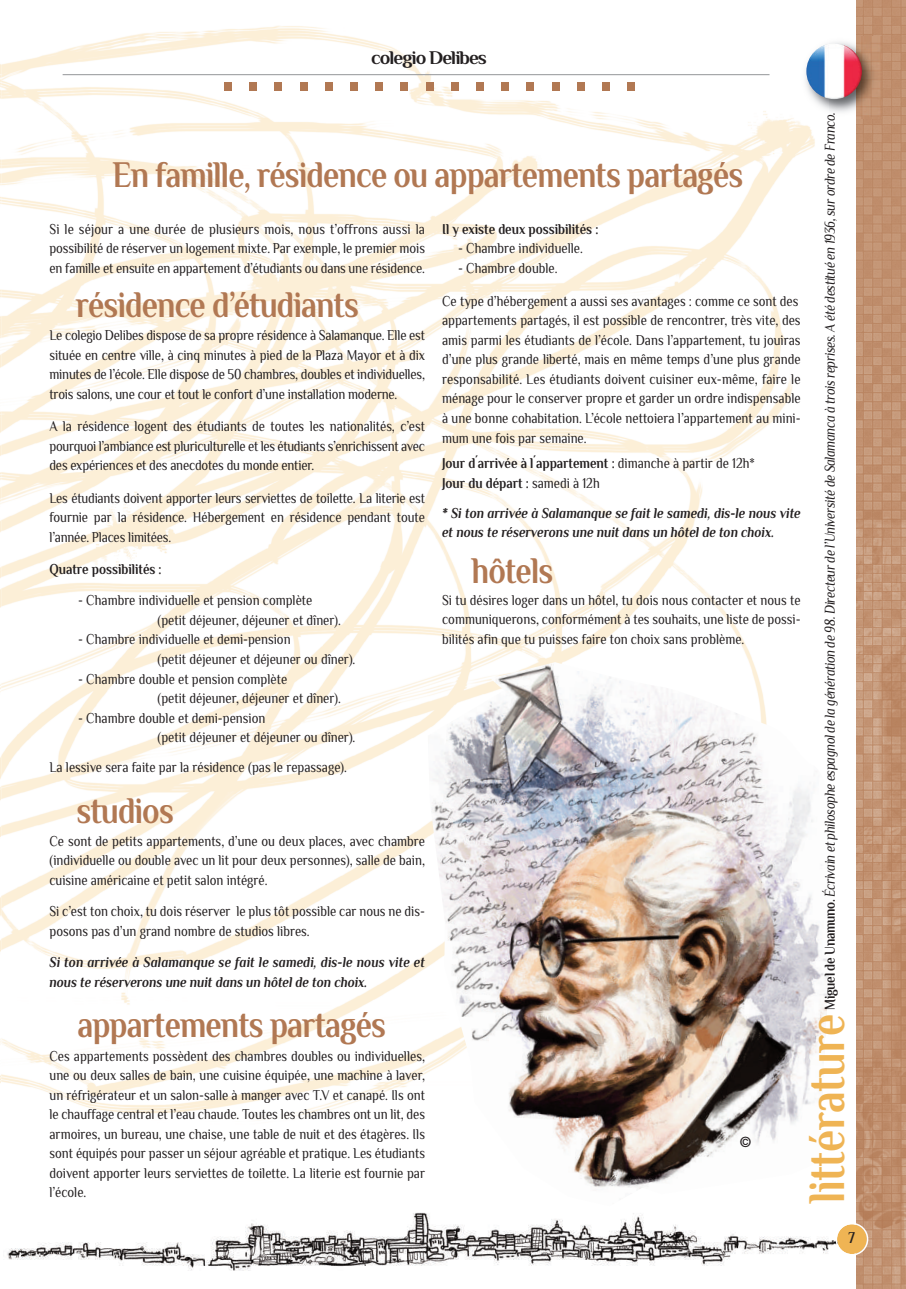
<style>
.page{position:relative;width:906px;height:1289px;background:#fff}
.page>*{position:absolute;margin:0;border:0;box-sizing:border-box;transform-origin:0 0}
.t1{font:700 52.65px "Philosopher";letter-spacing:-.015em;color:#efb454;scale:.82 1}
.t2{font:700 37.5px "Philosopher";letter-spacing:-.025em;color:#b17853;scale:.85 1}
.t3{font:700 19.35px "Philosopher";letter-spacing:-.05em;color:#231f20}
.t4{font:700 16.5px "Philosopher";color:#231f20;scale:.82 1}
.t5{font:15px/19.5px "Philosopher";color:#231f20;text-align:justify;scale:.85 1}
.t6{font:italic 700 15px/19.5px "Philosopher";color:#231f20;scale:.85 1}
.t7{font:italic 15px "Philosopher";letter-spacing:-.03em;color:#231f20;scale:.85 1}
.t8{font:700 15px/19.5px "Philosopher";color:#231f20;scale:.85 1}
.t9{font:14.7px "Frutiger";color:#231f20}
.s1{font-weight:400}
.s2{font-weight:700;font-style:normal}
</style>
<div class="page">
<svg style="left:856px;top:0;width:50px;height:1288px;fill:#c29271"></svg>
<img style="left:1px;top:26px;width:814px;height:1245px">
<hr style="left:63px;top:74px;width:706px;height:1px;background:#939598">
<img style="left:799px;top:36px;width:83px;height:83px">
<img style="left:806px;top:43px;width:56px;height:56px;border-radius:50%">
<div style="left:224px;top:82px;width:8px;height:8px;background:#b17853"></div>
<div style="left:249px;top:82px;width:8px;height:8px;background:#b17853"></div>
<div style="left:274px;top:82px;width:8px;height:8px;background:#b17853"></div>
<div style="left:300px;top:82px;width:7px;height:8px;background:#b17853"></div>
<div style="left:325px;top:82px;width:8px;height:8px;background:#b17853"></div>
<div style="left:350px;top:82px;width:8px;height:8px;background:#b17853"></div>
<div style="left:375px;top:82px;width:8px;height:8px;background:#b17853"></div>
<div style="left:400px;top:82px;width:8px;height:8px;background:#b17853"></div>
<div style="left:426px;top:82px;width:7px;height:8px;background:#b17853"></div>
<div style="left:451px;top:82px;width:7px;height:8px;background:#b17853"></div>
<div style="left:476px;top:82px;width:8px;height:8px;background:#b17853"></div>
<div style="left:501px;top:82px;width:8px;height:8px;background:#b17853"></div>
<div style="left:526px;top:82px;width:8px;height:8px;background:#b17853"></div>
<div style="left:552px;top:82px;width:7px;height:8px;background:#b17853"></div>
<div style="left:577px;top:82px;width:7px;height:8px;background:#b17853"></div>
<div style="left:602px;top:82px;width:8px;height:8px;background:#b17853"></div>
<div style="left:627px;top:82px;width:8px;height:8px;background:#b17853"></div>
<img style="left:4px;top:1207px;width:831px;height:62px">
<img style="left:428px;top:662px;width:401px;height:544px">
<svg style="left:835px;top:1222px;width:33px;height:33px"></svg>
<p class="t3" style="left:371px;top:47px;width:117px">colegio Delibes</p>
<h2 class="t2" style="left:112px;top:154px;width:743px">En famille, résidence ou appartements partagés</h2>
<p class="t8" style="left:442px;top:219px;width:185px">Il y existe deux possibilités :</p>
<p class="t5" style="left:458px;top:239px;width:148px">- Chambre individuelle.</p>
<p class="t5" style="left:458px;top:258px;width:119px">- Chambre double.</p>
<p class="t5" style="left:442px;top:291px;width:423px;text-align:left">Ce type d’hébergement a aussi ses avantages : comme ce sont des appartements partagés, il est possible de rencontrer, très vite, des amis parmi les étudiants de l’école. Dans l’appartement, tu jouiras d’une plus grande liberté, mais en même temps d’une plus grande responsabilité. Les étudiants doivent cuisiner eux-même, faire le ménage pour le conserver propre et garder un ordre indispensable à une bonne cohabitation. L’école nettoiera l’appartement au mini&shy;mum une fois par semaine.</p>
<p class="t8" style="left:442px;top:453px;width:369px">Jour d´arrivée à l´appartement : <span class="s1">dimanche à partir de 12h*<br></span>Jour du départ : <span class="s1">samedi à 12h</span></p>
<p class="t6" style="left:442px;top:503px;width:423px">* Si ton arrivée à Salamanque se fait le samedi, dis-le nous vite et nous te réserverons une nuit dans un hôtel de ton choix.</p>
<p class="t5" style="left:49px;top:219px;width:443px">Si le séjour a une durée de plusieurs mois, nous t’offrons aussi la possibilité de réserver un logement mixte. Par exemple, le premier mois en famille et ensuite en appartement d’étudiants ou dans une résidence.</p>
<h2 class="t2" style="left:76px;top:285px;width:334px">résidence d’étudiants</h2>
<p class="t5" style="left:49px;top:326px;width:443px">Le colegio Delibes dispose de sa propre résidence à Salamanque. Elle est située en centre ville, à cinq minutes à pied de la Plaza Mayor et à dix minutes de l’école. Elle dispose de 50 chambres, doubles et individuelles, trois salons, une cour et tout le confort d’une installation moderne.</p>
<p class="t5" style="left:49px;top:416px;width:443px">A la résidence logent des étudiants de toutes les nationalités, c’est pourquoi l’ambiance est pluriculturelle et les étudiants s’enrichissent avec des expériences et des anecdotes du monde entier.</p>
<p class="t5" style="left:49px;top:488px;width:443px">Les étudiants doivent apporter leurs serviettes de toilette. La literie est fournie par la résidence. Hébergement en résidence pendant toute l’année. Places limitées.</p>
<p class="t8" style="left:49px;top:559px;width:133px">Quatre possibilités :</p>
<p class="t5" style="left:157px;top:591px;width:217px;text-indent:-79px">- Chambre individuelle et pension complète (petit déjeuner, déjeuner et dîner).</p>
<p class="t5" style="left:157px;top:630px;width:234px;text-indent:-79px">- Chambre individuelle et demi-pension<br>(petit déjeuner et déjeuner ou dîner).</p>
<p class="t5" style="left:157px;top:669px;width:217px;text-indent:-79px">- Chambre double et pension complète<br>(petit déjeuner, déjeuner et dîner).</p>
<p class="t5" style="left:157px;top:708px;width:234px;text-indent:-79px">- Chambre double et demi-pension<br>(petit déjeuner et déjeuner ou dîner).</p>
<p class="t5" style="left:49px;top:757px;width:351px">La lessive sera faite par la résidence (pas le repassage).</p>
<h2 class="t2" style="left:472px;top:550px;width:97px">hôtels</h2>
<p class="t5" style="left:442px;top:590px;width:423px">Si tu désires loger dans un hôtel, tu dois nous contacter et nous te communiquerons, conformément à tes souhaits, une liste de possi&shy;bilités afin que tu puisses faire ton choix sans problème.</p>
<h2 class="t2" style="left:76px;top:790px;width:116px">studios</h2>
<p class="t5" style="left:49px;top:831px;width:443px">Ce sont de petits appartements, d’une ou deux places, avec chambre (individuelle ou double avec un lit pour deux personnes), salle de bain, cuisine américaine et petit salon intégré.</p>
<p class="t5" style="left:49px;top:901px;width:443px">Si c’est ton choix, tu dois réserver le plus tôt possible car nous ne dis&shy;posons pas d’un grand nombre de studios libres.</p>
<p class="t6" style="left:49px;top:952px;width:443px">Si ton arrivée à Salamanque se fait le samedi, dis-le nous vite et nous te réserverons une nuit dans un hôtel de ton choix.</p>
<h2 class="t2" style="left:77px;top:1004px;width:365px">appartements partagés</h2>
<p class="t5" style="left:49px;top:1045px;width:443px">Ces appartements possèdent des chambres doubles ou individuelles, une ou deux salles de bain, une cuisine équipée, une machine à laver, un réfrigérateur et un salon-salle à manger avec T.V et canapé. Ils ont le chauffage central et l’eau chaude. Toutes les chambres ont un lit, des armoires, un bureau, une chaise, une table de nuit et des étagères. Ils sont équipés pour passer un séjour agréable et pratique. Les étudiants doivent apporter leurs serviettes de toilette. La literie est fournie par l’école.</p>
<p class="t9" style="left:739px;top:1135px;width:13px">©</p>
<p class="t7" style="left:822px;top:1009px;width:1057px;rotate:-90deg"><span class="s2">Miguel de Unamuno.</span> Écrivain et philosophe espagnol de la génération de 98. Directeur de l’Université de Salamanca à trois reprises. A été destitué en 1936, sur ordre de Franco.</p>
<h1 class="t1" style="left:798px;top:1202px;width:231px;rotate:-90deg">littérature</h1>
<p class="t4" style="left:848px;top:1228px;width:9px">7</p>
</div>
